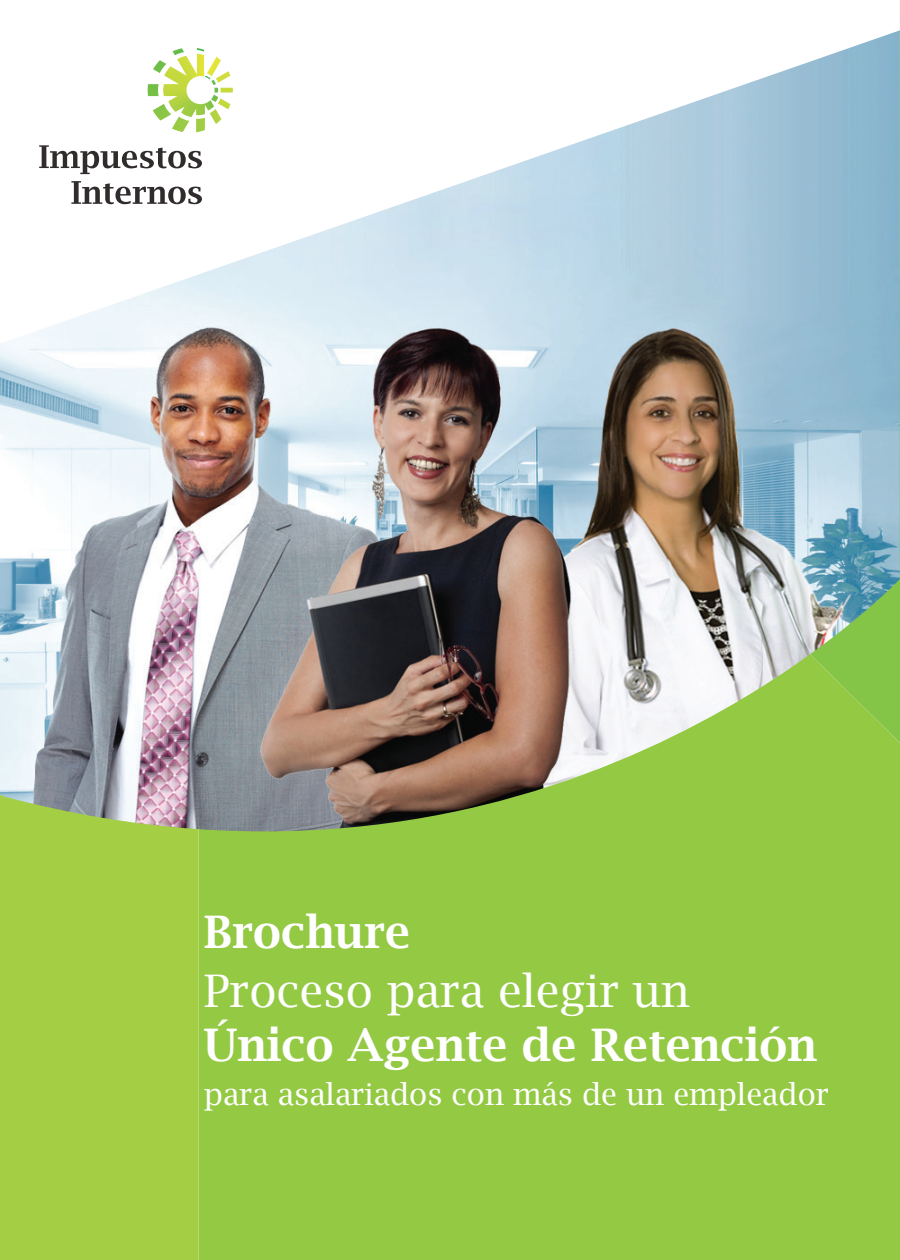
<style>
.page{position:relative;width:900px;height:1260px;background:#fff}
.page>*{position:absolute;margin:0;border:0;box-sizing:border-box;transform-origin:0 0}
.t1{font:600 45px "Lucida Bright";color:#fff}
.t2{font:45px "Lucida Bright";color:#fff}
.t3{font:30px "Lucida Bright";color:#fff}
</style>
<div class="page">
<div style="left:198px;top:1119px;width:702px;height:141px;background:#94c944"></div>
<div style="left:0;top:1119px;width:198px;height:141px;background:#a4ce44"></div>
<img style="left:0;top:0;width:900px;height:1119px">
<h1 class="t1" style="left:204px;top:907px;width:208px">Brochure</h1>
<h1 class="t2" style="left:204px;top:966px;width:487px">Proceso para elegir un</h1>
<h1 class="t1" style="left:204px;top:1020px;width:614px">Único Agente de Retención</h1>
<p class="t3" style="left:204px;top:1078px;width:627px">para asalariados con más de un empleador</p>
</div>
